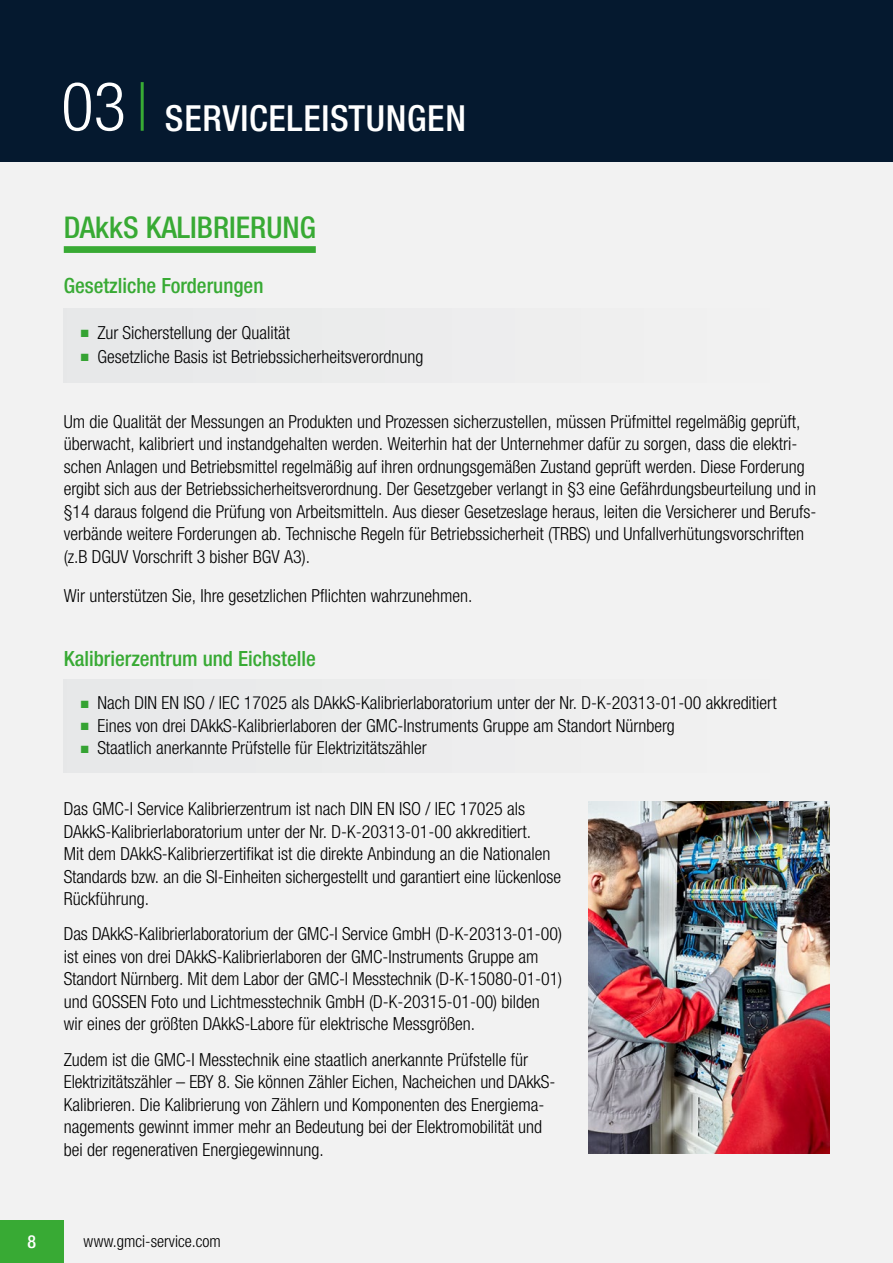
<style>
.page{position:relative;width:893px;height:1263px;background:#f2f2f2}
.page>*{position:absolute;margin:0;border:0;box-sizing:border-box;transform-origin:0 0}
.t1{font:500 condensed 36px "Helvetica Neue LTW1 G";letter-spacing:.02em;color:#fff}
.t2{font:500 condensed 30px "Helvetica Neue LTW1 G";color:#38aa34}
.t3{font:500 condensed 21px "Helvetica Neue LTW1 G";color:#38aa34}
.t4{font:300 condensed 18px/22.5px "Helvetica Neue LTW1 G";color:#000}
.t5{font:500 condensed 18px "Helvetica Neue LTW1 G";color:#fff}
.t6{font:300 condensed 16.5px "Helvetica Neue LTW1 G";color:#000}
.s1{font-weight:300;font-size:67.5px}
.s2{color:#38aa34}
</style>
<div class="page">
<div style="left:0;top:0;width:893px;height:162px;background:#05192f"></div>
<div style="left:0;top:1220px;width:64px;height:43px;background:#38aa34"></div>
<hr style="left:141px;top:82px;width:3px;height:49px;background:#38aa34">
<div style="left:64px;top:246px;width:252px;height:7px;background:#38aa34"></div>
<div style="left:64px;top:308px;width:765px;height:75px;background:#ececed"></div>
<div style="left:64px;top:680px;width:765px;height:93px;background:#ececed"></div>
<img style="left:588px;top:801px;width:241px;height:352px">
<h1 class="t1" style="left:61px;top:96px;width:406px"><span class="s1">03</span> SERVICELEISTUNGEN</h1>
<h2 class="t2" style="left:64px;top:210px;width:253px">DAkkS KALIBRIERUNG</h2>
<p class="t3" style="left:64px;top:273px;width:201px">Gesetzliche Forderungen</p>
<p class="t4" style="left:81px;top:321px;width:211px"><span class="s2">■</span> Zur Sicherstellung der Qualität</p>
<p class="t4" style="left:81px;top:345px;width:344px"><span class="s2">■</span> Gesetzliche Basis ist Betriebssicherheitsverordnung</p>
<p class="t4" style="left:64px;top:410px;width:754px">Um die Qualität der Messungen an Produkten und Prozessen sicherzustellen, müssen Prüfmittel regelmäßig geprüft, überwacht, kalibriert und instandgehalten werden. Weiterhin hat der Unternehmer dafür zu sorgen, dass die elektri&shy;schen Anlagen und Betriebsmittel regelmäßig auf ihren ordnungsgemäßen Zustand geprüft werden. Diese Forderung ergibt sich aus der Betriebssicherheitsverordnung. Der Gesetzgeber verlangt in §3 eine Gefährdungsbeurteilung und in §14 daraus folgend die Prüfung von Arbeitsmitteln. Aus dieser Gesetzeslage heraus, leiten die Versicherer und Berufs&shy;verbände weitere Forderungen ab. Technische Regeln für Betriebssicherheit (TRBS) und Unfallverhütungsvorschriften (z.B DGUV Vorschrift 3 bisher BGV A3).</p>
<p class="t4" style="left:64px;top:585px;width:410px">Wir unterstützen Sie, Ihre gesetzlichen Pflichten wahrzunehmen.</p>
<p class="t3" style="left:64px;top:645px;width:254px">Kalibrierzentrum und Eichstelle</p>
<p class="t4" style="left:81px;top:692px;width:697px"><span class="s2">■</span> Nach DIN EN ISO / IEC 17025 als DAkkS-Kalibrierlaboratorium unter der Nr. D-K-20313-01-00 akkreditiert</p>
<p class="t4" style="left:81px;top:714px;width:595px"><span class="s2">■</span> Eines von drei DAkkS-Kalibrierlaboren der GMC-Instruments Gruppe am Standort Nürnberg</p>
<p class="t4" style="left:81px;top:737px;width:347px"><span class="s2">■</span> Staatlich anerkannte Prüfstelle für Elektrizitätszähler</p>
<p class="t4" style="left:64px;top:798px;width:499px">Das GMC-I Service Kalibrierzentrum ist nach DIN EN ISO / IEC 17025 als DAkkS-Kalibrierlaboratorium unter der Nr. D-K-20313-01-00 akkreditiert.<br>Mit dem DAkkS-Kalibrierzertifikat ist die direkte Anbindung an die Nationalen Standards bzw. an die SI-Einheiten sichergestellt und garantiert eine lückenlose Rückführung.</p>
<p class="t4" style="left:64px;top:923px;width:500px">Das DAkkS-Kalibrierlaboratorium der GMC-I Service GmbH (D-K-20313-01-00) ist eines von drei DAkkS-Kalibrierlaboren der GMC-Instruments Gruppe am Standort Nürnberg. Mit dem Labor der GMC-I Messtechnik (D-K-15080-01-01) und GOSSEN Foto und Lichtmesstechnik GmbH (D-K-20315-01-00) bilden wir eines der größten DAkkS-Labore für elektrische Messgrößen.</p>
<p class="t4" style="left:64px;top:1048px;width:493px">Zudem ist die GMC-I Messtechnik eine staatlich anerkannte Prüfstelle für Elektrizitätszähler – EBY 8. Sie können Zähler Eichen, Nacheichen und DAkkS-Kalibrieren. Die Kalibrierung von Zählern und Komponenten des Energiema&shy;nagements gewinnt immer mehr an Bedeutung bei der Elektromobilität und bei der regenerativen Energiegewinnung.</p>
<p class="t5" style="left:28px;top:1231px;width:10px">8</p>
<p class="t6" style="left:84px;top:1231px;width:139px">www.gmci-service.com</p>
</div>
